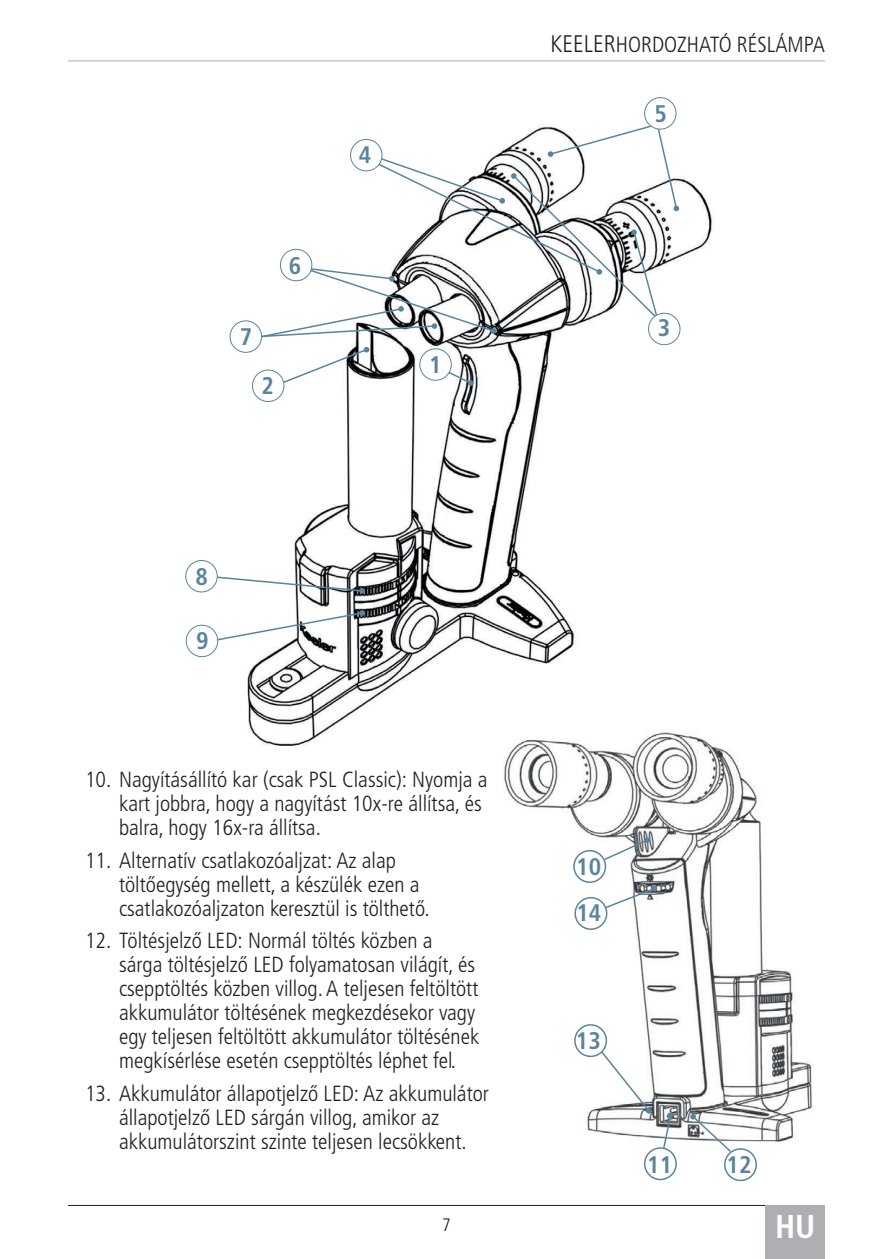
<style>
.page{position:relative;width:893px;height:1259px;background:#fff}
.page>*{position:absolute;margin:0;border:0;box-sizing:border-box;transform-origin:0 0}
.t1{font:700 condensed 33px "Frutiger LT Pro";color:#fff}
.t2{font:700 condensed 24px "Frutiger LT Pro";color:#5a849c}
.t3{font:300 condensed 21.9px/24px "Frutiger LT Pro";color:#231f20}
.t4{font:300 condensed 18px "Frutiger LT Pro";color:#231f20}
.s1{font-size:24px}
</style>
<div class="page">
<hr style="left:68px;top:1205px;width:757px;height:1px;background:#231f20">
<div style="left:765px;top:1205px;width:60px;height:54px;background:#aeafb3"></div>
<hr style="left:68px;top:60px;width:757px;height:1px;background:#aeafb3">
<img style="left:247px;top:178px;width:467px;height:567px">
<svg style="left:445px;top:369px;width:28px;height:16px"></svg>
<div style="left:467px;top:380px;width:7px;height:6px;background:#5a849c;border-radius:2px"></div>
<svg style="left:281px;top:348px;width:88px;height:36px"></svg>
<svg style="left:363px;top:346px;width:7px;height:7px"></svg>
<svg style="left:258px;top:124px;width:421px;height:215px"></svg>
<svg style="left:213px;top:575px;width:152px;height:19px"></svg>
<svg style="left:214px;top:610px;width:151px;height:32px"></svg>
<div style="left:649px;top:313px;width:31px;height:32px;background:#fff;border-radius:50%"></div>
<div style="left:648px;top:313px;width:32px;height:32px;border:1px solid #5a849c;border-radius:50%"></div>
<div style="left:645px;top:98px;width:31px;height:31px;background:#fff;border-radius:50%"></div>
<div style="left:644px;top:97px;width:32px;height:32px;border:1px solid #5a849c;border-radius:50%"></div>
<div style="left:351px;top:139px;width:31px;height:32px;background:#fff;border-radius:50%"></div>
<div style="left:350px;top:139px;width:32px;height:32px;border:1px solid #5a849c;border-radius:50%"></div>
<div style="left:280px;top:249px;width:32px;height:32px;background:#fff;border-radius:50%"></div>
<div style="left:280px;top:249px;width:32px;height:32px;border:1px solid #5a849c;border-radius:50%"></div>
<div style="left:230px;top:321px;width:32px;height:31px;background:#fff;border-radius:50%"></div>
<div style="left:230px;top:320px;width:32px;height:33px;border:1px solid #5a849c;border-radius:50%"></div>
<div style="left:252px;top:370px;width:32px;height:31px;background:#fff;border-radius:50%"></div>
<div style="left:252px;top:370px;width:32px;height:32px;border:1px solid #5a849c;border-radius:50%"></div>
<div style="left:420px;top:349px;width:31px;height:31px;background:#fff;border-radius:50%"></div>
<div style="left:419px;top:348px;width:33px;height:33px;border:1px solid #5a849c;border-radius:50%"></div>
<div style="left:186px;top:560px;width:31px;height:32px;background:#fff;border-radius:50%"></div>
<div style="left:185px;top:560px;width:33px;height:32px;border:1px solid #5a849c;border-radius:50%"></div>
<div style="left:186px;top:625px;width:32px;height:31px;background:#fff;border-radius:50%"></div>
<div style="left:186px;top:625px;width:32px;height:32px;border:1px solid #5a849c;border-radius:50%"></div>
<img style="left:491px;top:727px;width:322px;height:425px">
<svg style="left:604px;top:886px;width:52px;height:23px"></svg>
<div style="left:651px;top:885px;width:7px;height:6px;background:#5a849c;border-radius:50%"></div>
<svg style="left:690px;top:1113px;width:43px;height:40px"></svg>
<svg style="left:662px;top:1112px;width:12px;height:37px"></svg>
<svg style="left:603px;top:837px;width:47px;height:24px"></svg>
<svg style="left:599px;top:1049px;width:53px;height:65px"></svg>
<div style="left:575px;top:897px;width:32px;height:32px;background:#fff;border-radius:50%"></div>
<div style="left:574px;top:897px;width:33px;height:33px;border:2px solid #5a849c;border-radius:50%"></div>
<div style="left:575px;top:1025px;width:31px;height:31px;background:#fff;border-radius:50%"></div>
<div style="left:574px;top:1024px;width:33px;height:33px;border:2px solid #5a849c;border-radius:50%"></div>
<div style="left:725px;top:1149px;width:31px;height:31px;background:#fff;border-radius:50%"></div>
<div style="left:724px;top:1148px;width:33px;height:33px;border:2px solid #5a849c;border-radius:50%"></div>
<div style="left:645px;top:1148px;width:31px;height:31px;background:#fff;border-radius:50%"></div>
<div style="left:644px;top:1147px;width:33px;height:33px;border:2px solid #5a849c;border-radius:50%"></div>
<div style="left:574px;top:850px;width:31px;height:32px;background:#fff;border-radius:50%"></div>
<div style="left:573px;top:850px;width:33px;height:33px;border:2px solid #5a849c;border-radius:50%"></div>
<p class="t3" style="left:551px;top:33px;width:276px"><span class="s1">KEELER</span>HORDOZHATÓ RÉSLÁMPA</p>
<p class="t2" style="left:289px;top:251px;width:14px">6</p>
<p class="t2" style="left:240px;top:323px;width:14px">7</p>
<p class="t2" style="left:262px;top:371px;width:14px">2</p>
<p class="t2" style="left:359px;top:140px;width:14px">4</p>
<p class="t2" style="left:429px;top:350px;width:14px">1</p>
<p class="t2" style="left:195px;top:562px;width:14px">8</p>
<p class="t2" style="left:196px;top:626px;width:14px">9</p>
<p class="t3" style="left:119px;top:768px;width:370px;text-indent:-34px">10. Nagyításállító kar (csak PSL Classic): Nyomja a kart jobbra, hogy a nagyítást 10x-re állítsa, és balra, hogy 16x-ra állítsa.</p>
<p class="t3" style="left:119px;top:848px;width:312px;text-indent:-34px">11. Alternatív csatlakozóaljzat: Az alap töltőegység mellett, a készülék ezen a csatlakozóaljzaton keresztül is tölthető.</p>
<p class="t3" style="left:119px;top:929px;width:362px;text-indent:-34px">12. Töltésjelző LED: Normál töltés közben a sárga töltésjelző LED folyamatosan világít, és csepptöltés közben villog. A teljesen feltöltött akkumulátor töltésének megkezdésekor vagy egy teljesen feltöltött akkumulátor töltésének megkísérlése esetén csepptöltés léphet fel.</p>
<p class="t3" style="left:119px;top:1081px;width:371px;text-indent:-34px">13. Akkumulátor állapotjelző LED: Az akkumulátor állapotjelző LED sárgán villog, amikor az akkumulátorszint szinte teljesen lecsökkent.</p>
<p class="t2" style="left:654px;top:99px;width:14px">5</p>
<p class="t2" style="left:658px;top:313px;width:14px">3</p>
<p class="t2" style="left:576px;top:852px;width:26px">10</p>
<p class="t2" style="left:576px;top:898px;width:26px">14</p>
<p class="t2" style="left:576px;top:1026px;width:26px">13</p>
<p class="t2" style="left:647px;top:1150px;width:26px">11</p>
<p class="t2" style="left:727px;top:1150px;width:26px">12</p>
<p class="t4" style="left:442px;top:1214px;width:10px">7</p>
<h1 class="t1" style="left:775px;top:1207px;width:42px">HU</h1>
</div>
